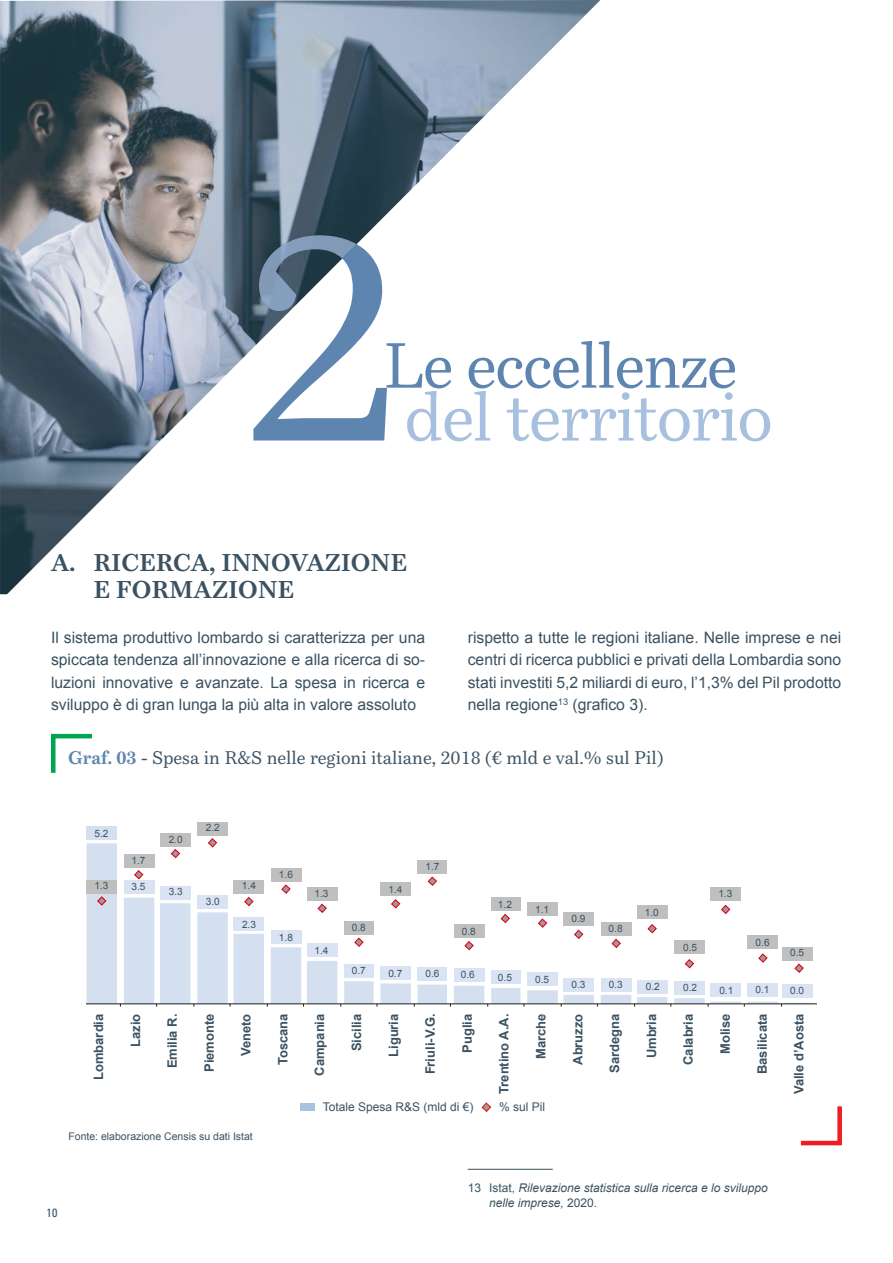
<style>
.page{position:relative;width:893px;height:1263px;background:#fff}
.page>*{position:absolute;margin:0;border:0;box-sizing:border-box;transform-origin:0 0}
.t1{font:294px "Bressay";color:#5e85b0}
.t2{font:66.75px "Bressay";letter-spacing:-.02em;color:#a7c0e0}
.t3{font:62.85px "Bressay";letter-spacing:-.02em;color:#5e85b0}
.t4{font:700 24px/27px "Bressay";color:#3b5262}
.t5{font:18px "Bressay";color:#3b5262}
.t6{font:15.75px/22.5px "Arial";color:#3b5262;text-align:justify}
.t7{font:700 12.9px "Arial";color:#3b5262}
.note{font:italic 12px/14.4px "Arial";color:#3b5262}
.t8{font:12px "Arial";color:#3b5262}
.t9{font:condensed 12px "Univers";color:#3b5262}
.t10{font:10.5px "Arial";color:#3b5262}
.t11{font:10.05px "Arial";color:#3b5262}
.s1{font-weight:700;color:#5e85b0}
.s2{font-style:normal}
</style>
<div class="page">
<img style="left:0;top:0;width:600px;height:594px">
<svg style="left:51px;top:733px;width:41px;height:40px"></svg>
<svg style="left:800px;top:1106px;width:42px;height:40px"></svg>
<svg style="left:87px;top:843px;width:727px;height:160px"></svg>
<hr style="left:86px;top:1003px;width:730px;height:1px;background:#1d1d1b">
<div style="left:87px;top:826px;width:30px;height:14px;background:#d4e0f0"></div>
<div style="left:124px;top:880px;width:30px;height:14px;background:#dae3f3"></div>
<div style="left:160px;top:886px;width:30px;height:13px;background:#dae3f3"></div>
<div style="left:197px;top:895px;width:31px;height:13px;background:#dae3f3"></div>
<div style="left:233px;top:917px;width:31px;height:14px;background:#dae3f3"></div>
<div style="left:271px;top:930px;width:30px;height:14px;background:#dae3f3"></div>
<div style="left:307px;top:943px;width:30px;height:14px;background:#dae3f3"></div>
<div style="left:344px;top:964px;width:30px;height:14px;background:#dae3f3"></div>
<div style="left:380px;top:966px;width:31px;height:14px;background:#dae3f3"></div>
<div style="left:418px;top:967px;width:29px;height:14px;background:#dae3f3"></div>
<div style="left:454px;top:968px;width:30px;height:14px;background:#dae3f3"></div>
<div style="left:491px;top:970px;width:29px;height:14px;background:#dae3f3"></div>
<div style="left:527px;top:972px;width:31px;height:14px;background:#dae3f3"></div>
<div style="left:563px;top:978px;width:30px;height:13px;background:#dae3f3"></div>
<div style="left:601px;top:978px;width:30px;height:13px;background:#dae3f3"></div>
<div style="left:637px;top:980px;width:30px;height:14px;background:#dae3f3"></div>
<div style="left:674px;top:981px;width:31px;height:14px;background:#dae3f3"></div>
<div style="left:710px;top:983px;width:31px;height:14px;background:#dae3f3"></div>
<div style="left:783px;top:984px;width:30px;height:14px;background:#dae3f3"></div>
<div style="left:87px;top:880px;width:30px;height:14px;background:#bfbfbf"></div>
<div style="left:124px;top:854px;width:30px;height:14px;background:#bfbfbf"></div>
<div style="left:160px;top:833px;width:30px;height:13px;background:#bfbfbf"></div>
<div style="left:197px;top:822px;width:31px;height:14px;background:#bfbfbf"></div>
<div style="left:233px;top:880px;width:31px;height:14px;background:#bfbfbf"></div>
<div style="left:271px;top:868px;width:30px;height:14px;background:#bfbfbf"></div>
<div style="left:307px;top:887px;width:30px;height:14px;background:#bfbfbf"></div>
<div style="left:344px;top:921px;width:30px;height:14px;background:#bfbfbf"></div>
<div style="left:380px;top:882px;width:31px;height:14px;background:#bfbfbf"></div>
<div style="left:418px;top:860px;width:29px;height:14px;background:#bfbfbf"></div>
<div style="left:454px;top:924px;width:30px;height:14px;background:#bfbfbf"></div>
<div style="left:491px;top:897px;width:29px;height:14px;background:#bfbfbf"></div>
<div style="left:527px;top:902px;width:31px;height:14px;background:#bfbfbf"></div>
<div style="left:563px;top:912px;width:30px;height:13px;background:#bfbfbf"></div>
<div style="left:601px;top:922px;width:30px;height:13px;background:#bfbfbf"></div>
<div style="left:637px;top:905px;width:30px;height:14px;background:#bfbfbf"></div>
<div style="left:674px;top:940px;width:31px;height:14px;background:#bfbfbf"></div>
<div style="left:710px;top:887px;width:31px;height:14px;background:#bfbfbf"></div>
<div style="left:748px;top:935px;width:30px;height:14px;background:#bfbfbf"></div>
<div style="left:783px;top:947px;width:30px;height:13px;background:#bfbfbf"></div>
<div style="left:748px;top:983px;width:30px;height:14px;background:#dae3f3"></div>
<svg style="left:96px;top:895px;width:11px;height:11px"></svg>
<svg style="left:133px;top:869px;width:11px;height:11px"></svg>
<svg style="left:170px;top:848px;width:11px;height:11px"></svg>
<svg style="left:207px;top:838px;width:11px;height:10px"></svg>
<svg style="left:243px;top:896px;width:11px;height:11px"></svg>
<svg style="left:280px;top:884px;width:11px;height:11px"></svg>
<svg style="left:317px;top:903px;width:11px;height:11px"></svg>
<svg style="left:353px;top:937px;width:11px;height:11px"></svg>
<svg style="left:390px;top:898px;width:11px;height:11px"></svg>
<svg style="left:427px;top:876px;width:11px;height:11px"></svg>
<svg style="left:464px;top:940px;width:11px;height:11px"></svg>
<svg style="left:500px;top:913px;width:11px;height:11px"></svg>
<svg style="left:537px;top:918px;width:11px;height:11px"></svg>
<svg style="left:573px;top:929px;width:11px;height:11px"></svg>
<svg style="left:611px;top:938px;width:11px;height:11px"></svg>
<svg style="left:647px;top:923px;width:11px;height:11px"></svg>
<svg style="left:684px;top:958px;width:11px;height:11px"></svg>
<svg style="left:720px;top:904px;width:11px;height:11px"></svg>
<svg style="left:794px;top:963px;width:11px;height:11px"></svg>
<svg style="left:757px;top:952px;width:11px;height:11px"></svg>
<div style="left:300px;top:1103px;width:15px;height:7px;background:#aac2e1"></div>
<svg style="left:481px;top:1102px;width:11px;height:10px"></svg>
<hr style="left:468px;top:1169px;width:85px;height:1px;background:#3b5262">
<svg style="left:259px;top:235px;width:98px;height:76px"></svg>
<h1 class="t1" style="left:238px;top:157px;width:166px">2</h1>
<p class="t3" style="left:383px;top:327px;width:356px">Le eccellenze</p>
<p class="t2" style="left:404px;top:376px;width:370px">del territorio</p>
<p class="t4" style="left:94px;top:549px;width:315px;text-indent:-43px">A. RICERCA, INNOVAZIONE<br>E FORMAZIONE</p>
<p class="t6" style="left:51px;top:626px;width:376px">Il sistema produttivo lombardo si caratterizza per una spiccata tendenza all’innovazione e alla ricerca di so&shy;luzioni innovative e avanzate. La spesa in ricerca e sviluppo è di gran lunga la più alta in valore assoluto</p>
<p class="t5" style="left:68px;top:747px;width:597px"><span class="s1">Graf. 03</span> - Spesa in R&amp;S nelle regioni italiane, 2018 (€ mld e val.% sul Pil)</p>
<p class="t6" style="left:468px;top:626px;width:375px">rispetto a tutte le regioni italiane. Nelle imprese e nei centri di ricerca pubblici e privati della Lombardia sono stati investiti 5,2 miliardi di euro, l’1,3% del Pil prodotto nella regione<sup>13</sup> (grafico 3).</p>
<p class="t11" style="left:94px;top:827px;width:16px">5.2</p>
<p class="t11" style="left:132px;top:854px;width:16px">1.7</p>
<p class="t11" style="left:94px;top:879px;width:16px">1.3</p>
<p class="t11" style="left:132px;top:880px;width:16px">3.5</p>
<p class="t11" style="left:169px;top:833px;width:16px">2.0</p>
<p class="t11" style="left:169px;top:885px;width:16px">3.3</p>
<p class="t11" style="left:206px;top:821px;width:16px">2.2</p>
<p class="t11" style="left:206px;top:894px;width:16px">3.0</p>
<p class="t11" style="left:242px;top:879px;width:16px">1.4</p>
<p class="t11" style="left:242px;top:918px;width:16px">2.3</p>
<p class="t11" style="left:279px;top:868px;width:16px">1.6</p>
<p class="t11" style="left:279px;top:931px;width:16px">1.8</p>
<p class="t11" style="left:314px;top:886px;width:16px">1.3</p>
<p class="t11" style="left:314px;top:944px;width:16px">1.4</p>
<p class="t11" style="left:352px;top:921px;width:16px">0.8</p>
<p class="t11" style="left:388px;top:882px;width:16px">1.4</p>
<p class="t11" style="left:425px;top:860px;width:16px">1.7</p>
<p class="t11" style="left:462px;top:924px;width:16px">0.8</p>
<p class="t11" style="left:498px;top:898px;width:16px">1.2</p>
<p class="t11" style="left:535px;top:903px;width:16px">1.1</p>
<p class="t11" style="left:352px;top:964px;width:16px">0.7</p>
<p class="t11" style="left:388px;top:967px;width:16px">0.7</p>
<p class="t11" style="left:425px;top:967px;width:16px">0.6</p>
<p class="t11" style="left:461px;top:968px;width:16px">0.6</p>
<p class="t11" style="left:498px;top:971px;width:16px">0.5</p>
<p class="t11" style="left:535px;top:973px;width:16px">0.5</p>
<p class="t11" style="left:571px;top:912px;width:16px">0.9</p>
<p class="t11" style="left:609px;top:921px;width:16px">0.8</p>
<p class="t11" style="left:645px;top:905px;width:16px">1.0</p>
<p class="t11" style="left:683px;top:940px;width:16px">0.5</p>
<p class="t11" style="left:718px;top:887px;width:16px">1.3</p>
<p class="t11" style="left:756px;top:936px;width:16px">0.6</p>
<p class="t11" style="left:790px;top:946px;width:16px">0.5</p>
<p class="t11" style="left:571px;top:978px;width:16px">0.3</p>
<p class="t11" style="left:609px;top:978px;width:16px">0.3</p>
<p class="t11" style="left:646px;top:980px;width:16px">0.2</p>
<p class="t11" style="left:683px;top:981px;width:16px">0.2</p>
<p class="t11" style="left:719px;top:984px;width:16px">0.1</p>
<p class="t11" style="left:756px;top:983px;width:16px">0.1</p>
<p class="t11" style="left:790px;top:984px;width:16px">0.0</p>
<p class="t7" style="left:90px;top:1080px;width:68px;rotate:-90deg">Lombardia</p>
<p class="t7" style="left:127px;top:1047px;width:35px;rotate:-90deg">Lazio</p>
<p class="t7" style="left:164px;top:1068px;width:56px;rotate:-90deg">Emilia R.</p>
<p class="t7" style="left:201px;top:1072px;width:60px;rotate:-90deg">Piemonte</p>
<p class="t7" style="left:238px;top:1056px;width:44px;rotate:-90deg">Veneto</p>
<p class="t7" style="left:274px;top:1065px;width:53px;rotate:-90deg">Toscana</p>
<p class="t7" style="left:311px;top:1076px;width:63px;rotate:-90deg">Campania</p>
<p class="t7" style="left:348px;top:1051px;width:39px;rotate:-90deg">Sicilia</p>
<p class="t7" style="left:385px;top:1057px;width:45px;rotate:-90deg">Liguria</p>
<p class="t7" style="left:422px;top:1074px;width:62px;rotate:-90deg">Friuli-V.G.</p>
<p class="t7" style="left:459px;top:1052px;width:40px;rotate:-90deg">Puglia</p>
<p class="t7" style="left:496px;top:1094px;width:82px;rotate:-90deg">Trentino A.A.</p>
<p class="t7" style="left:532px;top:1059px;width:47px;rotate:-90deg">Marche</p>
<p class="t7" style="left:569px;top:1065px;width:53px;rotate:-90deg">Abruzzo</p>
<p class="t7" style="left:606px;top:1073px;width:61px;rotate:-90deg">Sardegna</p>
<p class="t7" style="left:643px;top:1058px;width:46px;rotate:-90deg">Umbria</p>
<p class="t7" style="left:680px;top:1065px;width:53px;rotate:-90deg">Calabria</p>
<p class="t7" style="left:717px;top:1054px;width:42px;rotate:-90deg">Molise</p>
<p class="t7" style="left:754px;top:1074px;width:62px;rotate:-90deg">Basilicata</p>
<p class="t7" style="left:790px;top:1094px;width:82px;rotate:-90deg">Valle d’Aosta</p>
<p class="t10" style="left:68px;top:1129px;width:186px">Fonte: elaborazione Censis su dati Istat</p>
<p class="t9" style="left:46px;top:1205px;width:13px">10</p>
<p class="t8" style="left:323px;top:1099px;width:152px">Totale Spesa R&amp;S (mld di €)</p>
<p class="t8" style="left:499px;top:1099px;width:48px">% sul Pil</p>
<p class="note" style="left:489px;top:1181px;width:280px;text-indent:-21px"><span class="s2">13 Istat,</span> Rilevazione statistica sulla ricerca e lo sviluppo nelle imprese, <span class="s2">2020.</span></p>
</div>
